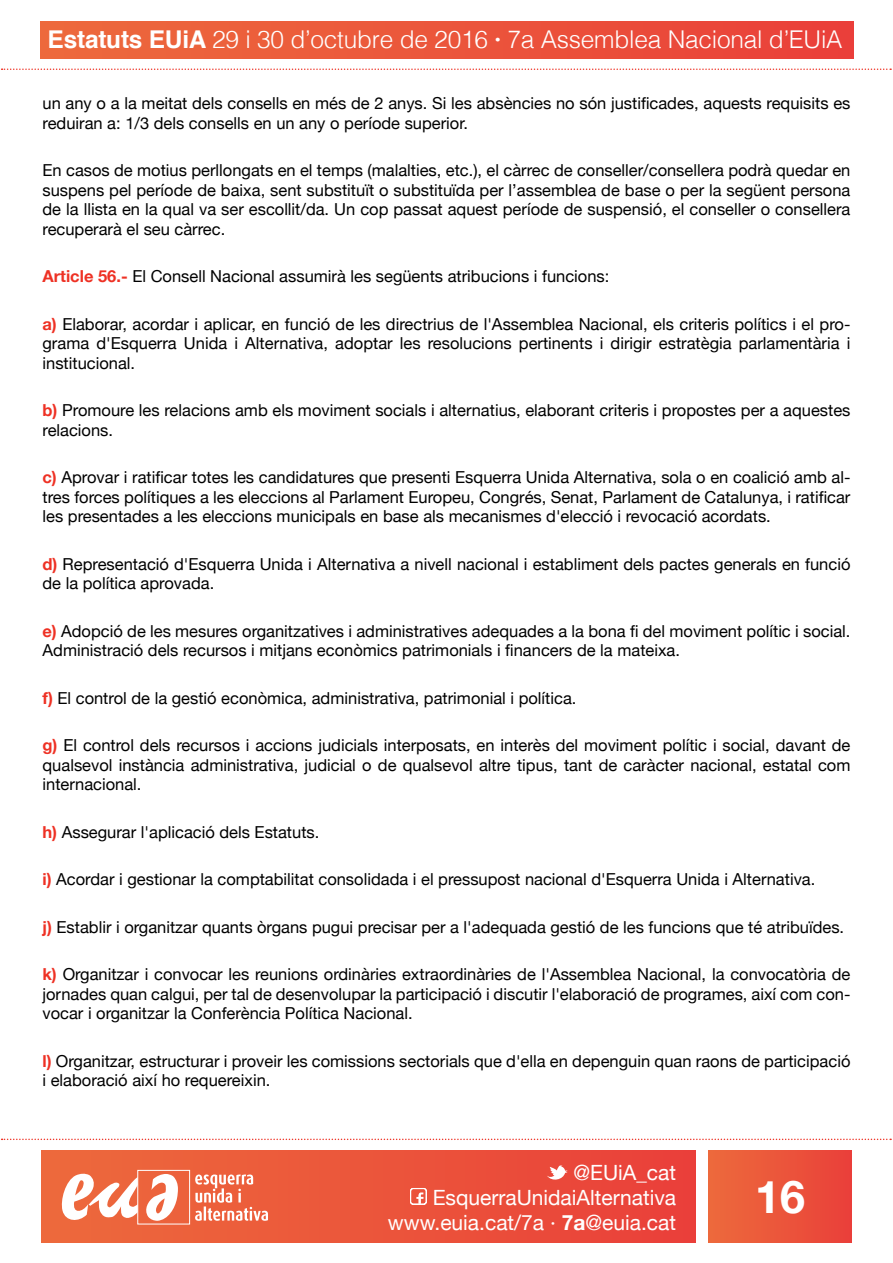
<style>
.page{position:relative;width:893px;height:1263px;background:#fff}
.page>*{position:absolute;margin:0;border:0;box-sizing:border-box;transform-origin:0 0}
.t1{font:700 45px "Helvetica Neue";color:#fff}
.t2{font:300 24.45px "Helvetica";letter-spacing:-.01em;color:#fff}
.t3{font:21px/25.2px "Helvetica Neue";color:#fff;text-align:right}
.t4{font:16.5px/19.5px "Helvetica Neue";color:#000}
.s1{font-weight:700}
.s2{font-weight:700;color:#ee3124}
</style>
<div class="page">
<div style="left:42px;top:1151px;width:654px;height:92px;background:linear-gradient(to right,#ed6b3c,#ea403a)"></div>
<div style="left:41px;top:22px;width:812px;height:37px;background:linear-gradient(to right,#ed6a3c,#ea403a)"></div>
<div style="left:137px;top:1170px;width:53px;height:54px;border:1px solid #fff"></div>
<svg style="left:60px;top:1173px;width:118px;height:49px"></svg>
<svg style="left:195px;top:1174px;width:73px;height:47px"></svg>
<svg style="left:547px;top:1165px;width:21px;height:17px"></svg>
<svg style="left:409px;top:1187px;width:18px;height:18px"></svg>
<div style="left:708px;top:1151px;width:144px;height:92px;background:linear-gradient(to right,#ed6a3c,#ea403a)"></div>
<svg style="left:2px;top:69px;width:889px;height:1px"></svg>
<svg style="left:2px;top:1138px;width:889px;height:2px"></svg>
<h2 class="t2" style="left:48px;top:19px;width:796px"><span class="s1">Estatuts EUiA</span> 29 i 30 d’octubre de 2016 <span class="s1">·</span> 7a Assemblea Nacional d’EUiA</h2>
<p class="t4" style="left:43px;top:95px;width:809px">un any o a la meitat dels consells en més de 2 anys. Si les absències no són justificades, aquests requisits es reduiran a: 1/3 dels consells en un any o període superior.</p>
<p class="t4" style="left:43px;top:162px;width:809px;text-align:justify">En casos de motius perllongats en el temps (malalties, etc.), el càrrec de conseller/consellera podrà quedar en suspens pel període de baixa, sent substituït o substituïda per l’assemblea de base o per la següent persona de la llista en la qual va ser escollit/da. Un cop passat aquest període de suspensió, el conseller o consellera recuperarà el seu càrrec.</p>
<p class="t4" style="left:43px;top:268px;width:568px"><span class="s2">Article 56.-</span> El Consell Nacional assumirà les següents atribucions i funcions:</p>
<p class="t4" style="left:43px;top:315px;width:809px;text-align:justify"><span class="s2">a)</span> Elaborar, acordar i aplicar, en funció de les directrius de l'Assemblea Nacional, els criteris polítics i el pro&shy;grama d'Esquerra Unida i Alternativa, adoptar les resolucions pertinents i dirigir estratègia parlamentària i institucional.</p>
<p class="t4" style="left:43px;top:402px;width:809px"><span class="s2">b)</span> Promoure les relacions amb els moviment socials i alternatius, elaborant criteris i propostes per a aquestes relacions.</p>
<p class="t4" style="left:43px;top:469px;width:809px;text-align:justify"><span class="s2">c)</span> Aprovar i ratificar totes les candidatures que presenti Esquerra Unida Alternativa, sola o en coalició amb al&shy;tres forces polítiques a les eleccions al Parlament Europeu, Congrés, Senat, Parlament de Catalunya, i ratificar les presentades a les eleccions municipals en base als mecanismes d'elecció i revocació acordats.</p>
<p class="t4" style="left:43px;top:555px;width:809px"><span class="s2">d)</span> Representació d'Esquerra Unida i Alternativa a nivell nacional i establiment dels pactes generals en funció de la política aprovada.</p>
<p class="t4" style="left:43px;top:622px;width:809px"><span class="s2">e)</span> Adopció de les mesures organitzatives i administratives adequades a la bona fi del moviment polític i social.<br>Administració dels recursos i mitjans econòmics patrimonials i financers de la mateixa.</p>
<p class="t4" style="left:43px;top:689px;width:535px"><span class="s2">f)</span> El control de la gestió econòmica, administrativa, patrimonial i política.</p>
<p class="t4" style="left:43px;top:737px;width:809px;text-align:justify"><span class="s2">g)</span> El control dels recursos i accions judicials interposats, en interès del moviment polític i social, davant de qualsevol instància administrativa, judicial o de qualsevol altre tipus, tant de caràcter nacional, estatal com internacional.</p>
<p class="t4" style="left:43px;top:823px;width:278px"><span class="s2">h)</span> Assegurar l'aplicació dels Estatuts.</p>
<p class="t4" style="left:43px;top:871px;width:774px"><span class="s2">i)</span> Acordar i gestionar la comptabilitat consolidada i el pressupost nacional d'Esquerra Unida i Alternativa.</p>
<p class="t4" style="left:43px;top:918px;width:803px"><span class="s2">j)</span> Establir i organitzar quants òrgans pugui precisar per a l'adequada gestió de les funcions que té atribuïdes.</p>
<p class="t4" style="left:43px;top:966px;width:809px;text-align:justify"><span class="s2">k)</span> Organitzar i convocar les reunions ordinàries extraordinàries de l'Assemblea Nacional, la convocatòria de jornades quan calgui, per tal de desenvolupar la participació i discutir l'elaboració de programes, així com con&shy;vocar i organitzar la Conferència Política Nacional.</p>
<p class="t4" style="left:43px;top:1052px;width:809px"><span class="s2">l)</span> Organitzar, estructurar i proveir les comissions sectorials que d'ella en depenguin quan raons de participació i elaboració així ho requereixin.</p>
<p class="t3" style="left:388px;top:1161px;width:290px">@EUiA_cat<br>EsquerraUnidaiAlternativa www.euia.cat/7a · <span class="s1">7a</span>@euia.cat</p>
<h1 class="t1" style="left:755px;top:1161px;width:52px">16</h1>
</div>
